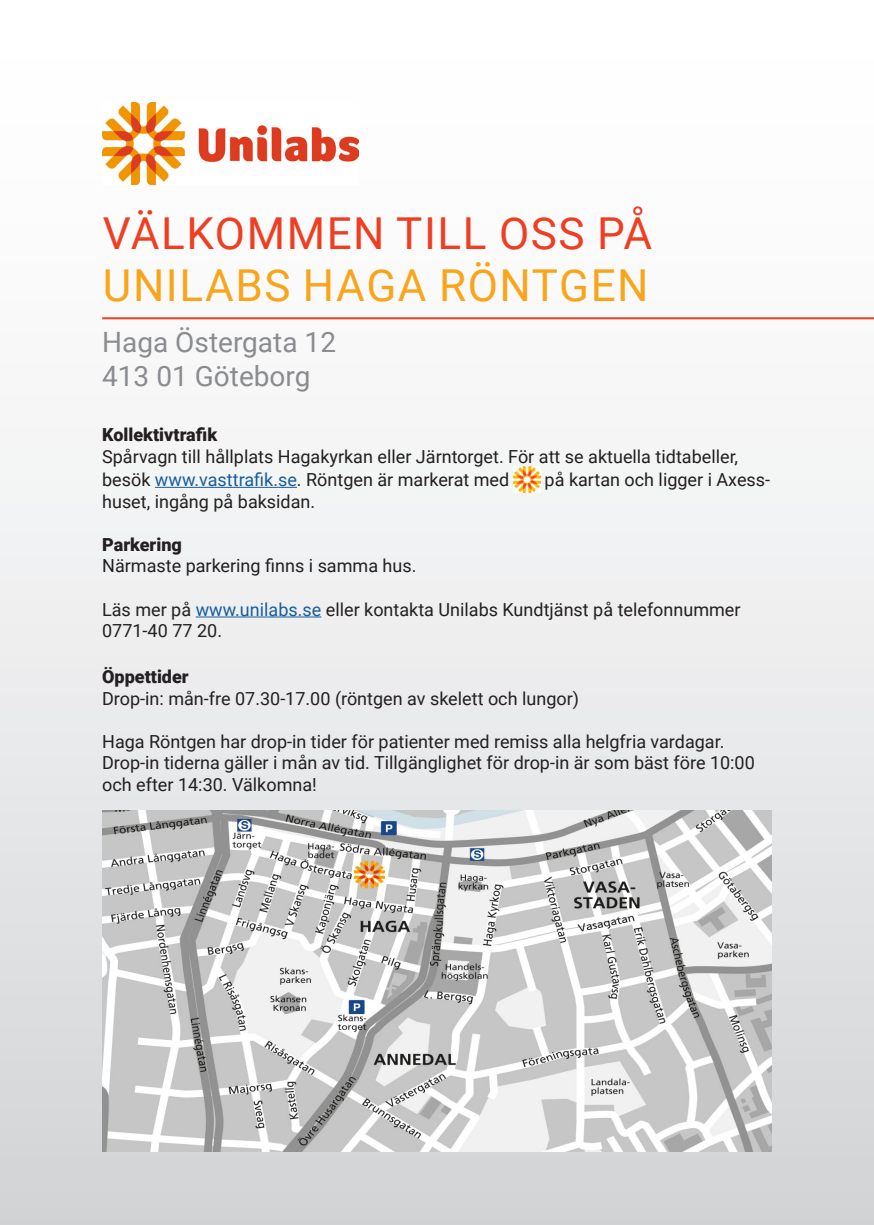
<style>
.page{position:relative;width:874px;height:1225px;background:#fff}
.page>*{position:absolute;margin:0;border:0;box-sizing:border-box;transform-origin:0 0}
.Unilabs_Rubrik{font:44px "Roboto";letter-spacing:.035em;color:#ef3e22}
.Unilabs_Rubrik-2{font:44px "Roboto";letter-spacing:.035em;color:#f9a51b}
.Unilabs_Ingress{font:28px/33.6px "Roboto";color:#8a8c8f}
.Unilabs_Ingress-2{font:18px/21.6px "Roboto";color:#231f20}
.Unilabs_Ingress-3{font:900 18px "Roboto";color:#231f20}
.s1{font-weight:900}
.s2{color:#175d9e}
</style>
<div class="page">
<div style="left:0;top:0;width:873px;height:1225px;background:linear-gradient(to bottom,#fff,#d5d6d8)"></div>
<img style="left:102px;top:102px;width:257px;height:83px">
<hr style="left:102px;top:317px;width:771px;height:2px;background:#ef3e22">
<hr style="left:155px;top:487px;width:142px;height:1px;background:#175d9e">
<hr style="left:195px;top:616px;width:126px;height:1px;background:#175d9e">
<img style="left:513px;top:466px;width:27px;height:26px">
<img style="left:102px;top:811px;width:669px;height:340px">
<p class="Unilabs_Rubrik" style="left:103px;top:202px;width:550px">VÄLKOMMEN TILL OSS PÅ</p>
<p class="Unilabs_Rubrik-2" style="left:103px;top:255px;width:547px">UNILABS HAGA RÖNTGEN</p>
<p class="Unilabs_Ingress" style="left:102px;top:324px;width:235px">Haga Östergata 12<br>413 01 Göteborg</p>
<p class="Unilabs_Ingress-2" style="left:102px;top:423px;width:637px"><span class="s1">Kollektivtrafik<br></span>Spårvagn till hållplats Hagakyrkan eller Järntorget. För att se aktuella tidtabeller,</p>
<p class="Unilabs_Ingress-2" style="left:102px;top:468px;width:408px">besök <span class="s2">www.vasttrafik.se</span>. Röntgen är markerat med</p>
<p class="Unilabs_Ingress-2" style="left:544px;top:468px;width:227px">på kartan och ligger i Axess-</p>
<p class="Unilabs_Ingress-2" style="left:102px;top:490px;width:214px">huset, ingång på baksidan.</p>
<p class="Unilabs_Ingress-3" style="left:102px;top:532px;width:81px">Parkering</p>
<p class="Unilabs_Ingress-2" style="left:102px;top:554px;width:316px">Närmaste parkering finns i samma hus.</p>
<p class="Unilabs_Ingress-2" style="left:102px;top:598px;width:639px">Läs mer på <span class="s2">www.unilabs.se</span> eller kontakta Unilabs Kundtjänst på telefonnummer<br>0771-40 77 20.</p>
<p class="Unilabs_Ingress-3" style="left:102px;top:664px;width:88px">Öppettider</p>
<p class="Unilabs_Ingress-2" style="left:102px;top:686px;width:478px">Drop-in: mån-fre 07.30-17.00 (röntgen av skelett och lungor)</p>
<p class="Unilabs_Ingress-2" style="left:102px;top:730px;width:654px">Haga Röntgen har drop-in tider för patienter med remiss alla helgfria vardagar.<br>Drop-in tiderna gäller i mån av tid. Tillgänglighet för drop-in är som bäst före 10:00 och efter 14:30. Välkomna!</p>
</div>
